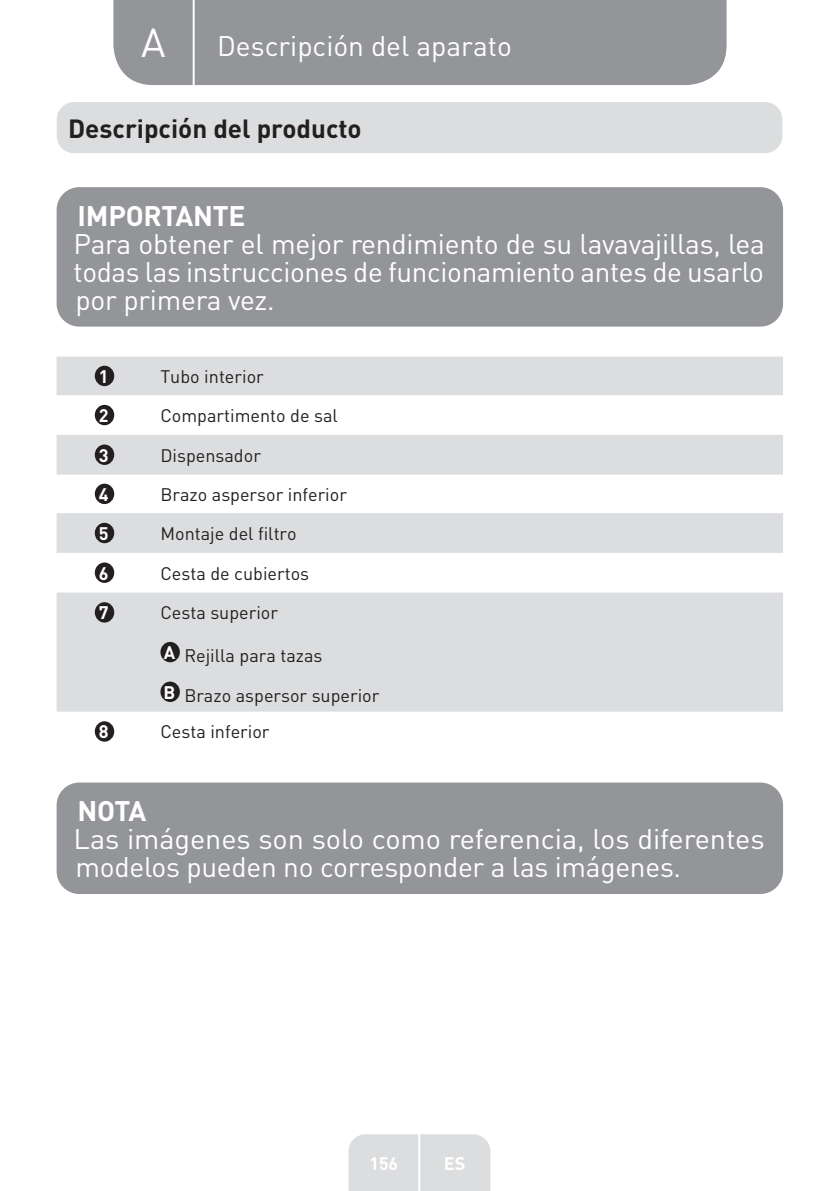
<style>
.page{position:relative;width:840px;height:1191px;background:#fff}
.page>*{position:absolute;margin:0;border:0;box-sizing:border-box;transform-origin:0 0}
.t1{font:40px "DIN Pro";color:#fff}
.t2{font:28px/28px "DIN Pro Regular";letter-spacing:-.01em;color:#fff;text-align:justify}
.t3{font:28px "DIN Pro";color:#fff}
.t4{font:28px "DIN Pro Bold";letter-spacing:-.01em;color:#fff}
.t5{font:700 26px "DIN Pro";color:#231f20}
.t6{font:18px "DIN Pro Regular";color:#231f20}
.t7{font:18px "DIN Pro Bold";color:#fff}
.t8{font:700 18px "DIN Pro";color:#fff}
</style>
<div class="page">
<div style="left:113px;top:0;width:613px;height:85px;background:#939598"></div>
<div style="left:348px;top:1134px;width:142px;height:57px;background:#dcdddf"></div>
<hr style="left:418px;top:1111px;width:2px;height:80px;background:#fff">
<hr style="left:192px;top:0;width:2px;height:88px;background:#fff">
<div style="left:57px;top:102px;width:724px;height:51px;background:#dcdddf;border-radius:17px"></div>
<div style="left:57px;top:187px;width:725px;height:139px;background:#939598;border-radius:23px"></div>
<svg style="left:57px;top:356px;width:725px;height:355px;fill:#dcdddf"></svg>
<div style="left:57px;top:435px;width:725px;height:39px;background:#dcdddf"></div>
<div style="left:95px;top:366px;width:19px;height:20px;background:#231f20;border-radius:50%"></div>
<div style="left:95px;top:405px;width:19px;height:20px;background:#231f20;border-radius:50%"></div>
<div style="left:95px;top:444px;width:19px;height:21px;background:#231f20;border-radius:50%"></div>
<div style="left:95px;top:483px;width:19px;height:21px;background:#231f20;border-radius:50%"></div>
<div style="left:95px;top:523px;width:19px;height:20px;background:#231f20;border-radius:50%"></div>
<div style="left:95px;top:562px;width:19px;height:21px;background:#231f20;border-radius:50%"></div>
<div style="left:95px;top:602px;width:19px;height:20px;background:#231f20;border-radius:50%"></div>
<div style="left:160px;top:642px;width:20px;height:20px;background:#231f20;border-radius:50%"></div>
<div style="left:160px;top:681px;width:20px;height:21px;background:#231f20;border-radius:50%"></div>
<div style="left:95px;top:721px;width:19px;height:20px;background:#231f20;border-radius:50%"></div>
<div style="left:57px;top:782px;width:725px;height:112px;background:#939598;border-radius:23px"></div>
<h1 class="t1" style="left:141px;top:15px;width:26px">A</h1>
<p class="t3" style="left:217px;top:27px;width:296px">Descripción del aparato</p>
<p class="t5" style="left:68px;top:110px;width:295px">Descripción del producto</p>
<p class="t4" style="left:78px;top:197px;width:169px">IMPORTANTE</p>
<p class="t2" style="left:74px;top:229px;width:692px">Para obtener el mejor rendimiento de su lavavajillas, lea todas las instrucciones de funcionamiento antes de usarlo por primera vez.</p>
<p class="t7" style="left:99px;top:364px;width:11px">1</p>
<p class="t6" style="left:160px;top:365px;width:105px">Tubo interior</p>
<p class="t7" style="left:99px;top:403px;width:11px">2</p>
<p class="t6" style="left:160px;top:404px;width:179px">Compartimento de sal</p>
<p class="t7" style="left:99px;top:443px;width:11px">3</p>
<p class="t6" style="left:160px;top:444px;width:102px">Dispensador</p>
<p class="t7" style="left:99px;top:482px;width:11px">4</p>
<p class="t6" style="left:160px;top:483px;width:188px">Brazo aspersor inferior</p>
<p class="t7" style="left:99px;top:521px;width:11px">5</p>
<p class="t6" style="left:160px;top:522px;width:138px">Montaje del filtro</p>
<p class="t7" style="left:99px;top:561px;width:11px">6</p>
<p class="t6" style="left:160px;top:562px;width:150px">Cesta de cubiertos</p>
<p class="t7" style="left:99px;top:601px;width:11px">7</p>
<p class="t6" style="left:160px;top:601px;width:119px">Cesta superior</p>
<p class="t6" style="left:164px;top:644px;width:160px"><sup>A</sup> Rejilla para tazas</p>
<p class="t6" style="left:163px;top:684px;width:217px"><sup>B</sup> Brazo aspersor superior</p>
<p class="t7" style="left:99px;top:720px;width:11px">8</p>
<p class="t6" style="left:160px;top:720px;width:110px">Cesta inferior</p>
<p class="t4" style="left:78px;top:792px;width:70px">NOTA</p>
<p class="t2" style="left:74px;top:824px;width:692px">Las imágenes son solo como referencia, los diferentes modelos pueden no corresponder a las imágenes.</p>
<p class="t8" style="left:369px;top:1150px;width:30px">156</p>
<p class="t8" style="left:443px;top:1150px;width:23px">ES</p>
</div>
